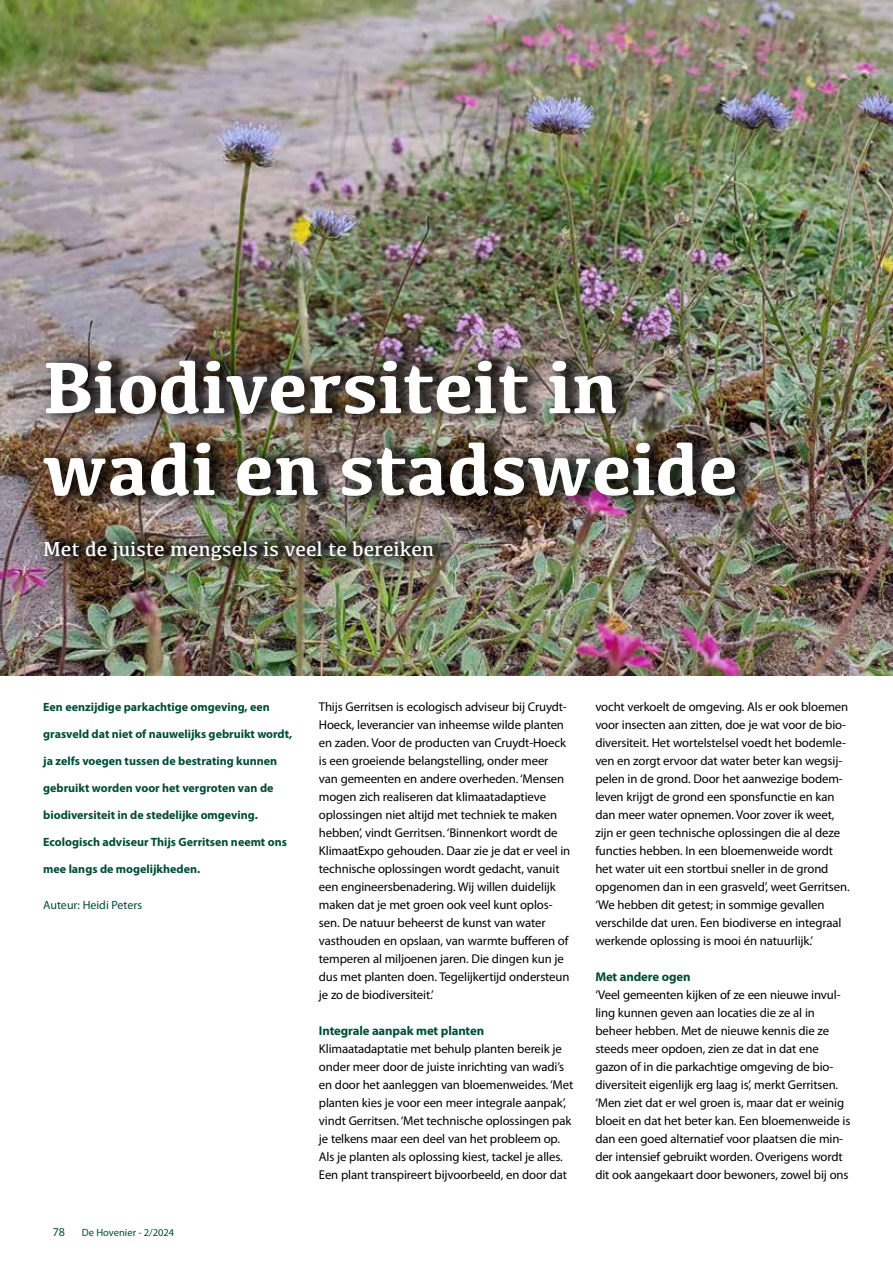
<style>
.page{position:relative;width:893px;height:1263px;background:#fff}
.page>*{position:absolute;margin:0;border:0;box-sizing:border-box;transform-origin:0 0}
.t1{font:700 75.6px/81.9px "Kefa";color:#fff}
.t2{font:21px "Kefa";color:#fff}
.t3{font:12.75px/18px "Myriad Pro";letter-spacing:-.01em;color:#000}
.t4{font:700 12.75px "Myriad Pro";letter-spacing:-.01em;color:#004d32}
.t5{font:700 12px "Myriad Pro";color:#004d32}
.t6{font:12px "Myriad Pro";color:#004d32}
.t7{font:10.5px "Myriad Pro";color:#004d32}
</style>
<div class="page">
<img style="left:0;top:0;width:893px;height:676px">
<div style="left:39px;top:528px;width:416px;height:45px;background:#000;opacity:.78"></div>
<div style="left:39px;top:347px;width:718px;height:163px;background:#000;opacity:.78"></div>
<h1 class="t1" style="left:43px;top:343px;width:697px">Biodiversiteit in wadi en stadsweide</h1>
<h2 class="t2" style="left:43px;top:536px;width:392px">Met de juiste mengsels is veel te bereiken</h2>
<p class="t5" style="left:43px;top:699px;width:228px">Een eenzijdige parkachtige omgeving, een</p>
<p class="t5" style="left:43px;top:726px;width:250px">grasveld dat niet of nauwelijks gebruikt wordt,</p>
<p class="t5" style="left:43px;top:753px;width:235px">ja zelfs voegen tussen de bestrating kunnen</p>
<p class="t5" style="left:43px;top:780px;width:232px">gebruikt worden voor het vergroten van de</p>
<p class="t5" style="left:43px;top:807px;width:216px">biodiversiteit in de stedelijke omgeving.</p>
<p class="t5" style="left:43px;top:834px;width:245px">Ecologisch adviseur Thijs Gerritsen neemt ons</p>
<p class="t5" style="left:43px;top:861px;width:159px">mee langs de mogelijkheden.</p>
<p class="t6" style="left:43px;top:898px;width:100px">Auteur: Heidi Peters</p>
<p class="t6" style="left:53px;top:1224px;width:14px">78</p>
<p class="t7" style="left:82px;top:1226px;width:94px">De Hovenier - 2/2024</p>
<p class="t3" style="left:319px;top:698px;width:253px">Thijs Gerritsen is ecologisch adviseur bij Cruydt-Hoeck, leverancier van inheemse wilde planten en zaden. Voor de producten van Cruydt-Hoeck is een groeiende belangstelling, onder meer van gemeenten en andere overheden. ‘Mensen mogen zich realiseren dat klimaatadaptieve oplossingen niet altijd met techniek te maken hebben’, vindt Gerritsen. ‘Binnenkort wordt de KlimaatExpo gehouden. Daar zie je dat er veel in technische oplossingen wordt gedacht, vanuit een engineersbenadering. Wij willen duidelijk maken dat je met groen ook veel kunt oplos&shy;sen. De natuur beheerst de kunst van water vasthouden en opslaan, van warmte bufferen of temperen al miljoenen jaren. Die dingen kun je dus met planten doen. Tegelijkertijd ondersteun je zo de biodiversiteit.’</p>
<p class="t4" style="left:319px;top:1022px;width:167px">Integrale aanpak met planten</p>
<p class="t3" style="left:319px;top:1040px;width:256px">Klimaatadaptatie met behulp planten bereik je onder meer door de juiste inrichting van wadi’s en door het aanleggen van bloemenweides. ‘Met planten kies je voor een meer integrale aanpak’, vindt Gerritsen. ‘Met technische oplossingen pak je telkens maar een deel van het probleem op.<br>Als je planten als oplossing kiest, tackel je alles.<br>Een plant transpireert bijvoorbeeld, en door dat</p>
<p class="t3" style="left:595px;top:698px;width:256px">vocht verkoelt de omgeving. Als er ook bloemen voor insecten aan zitten, doe je wat voor de bio&shy;diversiteit. Het wortelstelsel voedt het bodemle&shy;ven en zorgt ervoor dat water beter kan wegsij&shy;pelen in de grond. Door het aanwezige bodem&shy;leven krijgt de grond een sponsfunctie en kan dan meer water opnemen. Voor zover ik weet, zijn er geen technische oplossingen die al deze functies hebben. In een bloemenweide wordt het water uit een stortbui sneller in de grond opgenomen dan in een grasveld’, weet Gerritsen. ‘We hebben dit getest; in sommige gevallen verschilde dat uren. Een biodiverse en integraal werkende oplossing is mooi én natuurlijk.’</p>
<p class="t4" style="left:595px;top:969px;width:97px">Met andere ogen</p>
<p class="t3" style="left:595px;top:986px;width:257px">‘Veel gemeenten kijken of ze een nieuwe invul&shy;ling kunnen geven aan locaties die ze al in beheer hebben. Met de nieuwe kennis die ze steeds meer opdoen, zien ze dat in dat ene gazon of in die parkachtige omgeving de bio&shy;diversiteit eigenlijk erg laag is’, merkt Gerritsen. ‘Men ziet dat er wel groen is, maar dat er weinig bloeit en dat het beter kan. Een bloemenweide is dan een goed alternatief voor plaatsen die min&shy;der intensief gebruikt worden. Overigens wordt dit ook aangekaart door bewoners, zowel bij ons</p>
</div>
